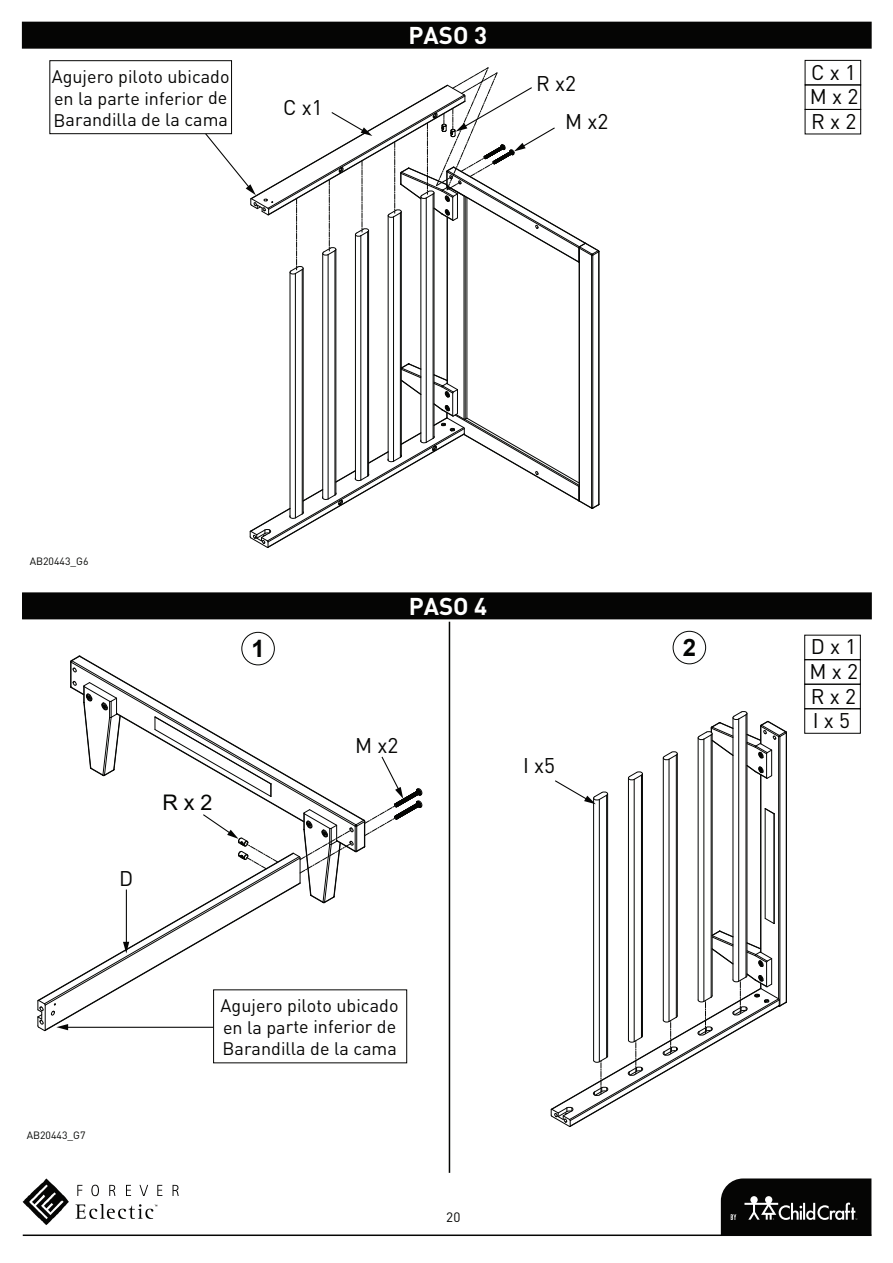
<style>
.page{position:relative;width:893px;height:1263px;background:#fff}
.page>*{position:absolute;margin:0;border:0;box-sizing:border-box;transform-origin:0 0}
.t1{font:700 24px "DIN Pro";color:#fff}
.t2{font:700 24px "Arial";color:#040503}
.t3{font:21.45px "Arial";color:#040503}
.t4{font:21px/24.5px "DIN Pro";letter-spacing:-.005em;color:#050504;text-align:justify}
.t5{font:18px/21.6px "DIN Pro";letter-spacing:-.005em;color:#050504}
.t6{font:13.5px "DIN Pro";color:#040503}
.t7{font:10.5px "DIN Pro";color:#040503}
</style>
<div class="page">
<svg style="left:721px;top:1178px;width:150px;height:56px;background:#212120"></svg>
<svg style="left:23px;top:1178px;width:156px;height:47px"></svg>
<div style="left:805px;top:60px;width:56px;height:25px;border:1px solid #050504"></div>
<div style="left:805px;top:84px;width:56px;height:26px;border:1px solid #050504"></div>
<div style="left:805px;top:109px;width:56px;height:25px;border:1px solid #050504"></div>
<div style="left:804px;top:635px;width:57px;height:25px;border:1px solid #050504"></div>
<div style="left:804px;top:659px;width:57px;height:26px;border:1px solid #050504"></div>
<div style="left:804px;top:684px;width:57px;height:25px;border:1px solid #050504"></div>
<div style="left:804px;top:708px;width:57px;height:26px;border:1px solid #050504"></div>
<div style="left:23px;top:22px;width:848px;height:26px;background:#050504"></div>
<div style="left:22px;top:22px;width:850px;height:27px;border:2px solid #050504"></div>
<div style="left:23px;top:593px;width:848px;height:26px;background:#050504"></div>
<div style="left:22px;top:592px;width:850px;height:27px;border:2px solid #050504"></div>
<div style="left:49px;top:60px;width:183px;height:74px;border:1px solid #050504"></div>
<hr style="left:295px;top:273px;width:1px;height:245px;background:#040503">
<hr style="left:302px;top:270px;width:1px;height:244px;background:#040503">
<hr style="left:290px;top:272px;width:1px;height:245px;background:#040503">
<hr style="left:303px;top:268px;width:1px;height:245px;background:#040503">
<hr style="left:328px;top:255px;width:1px;height:244px;background:#040503">
<hr style="left:335px;top:251px;width:1px;height:244px;background:#040503">
<hr style="left:322px;top:253px;width:1px;height:245px;background:#040503">
<hr style="left:336px;top:249px;width:1px;height:245px;background:#040503">
<hr style="left:361px;top:236px;width:1px;height:244px;background:#040503">
<hr style="left:367px;top:232px;width:1px;height:244px;background:#040503">
<hr style="left:355px;top:234px;width:1px;height:245px;background:#040503">
<hr style="left:368px;top:230px;width:1px;height:245px;background:#040503">
<hr style="left:393px;top:217px;width:1px;height:244px;background:#040503">
<hr style="left:400px;top:213px;width:1px;height:244px;background:#040503">
<hr style="left:388px;top:216px;width:1px;height:244px;background:#040503">
<hr style="left:401px;top:212px;width:1px;height:244px;background:#040503">
<hr style="left:426px;top:198px;width:1px;height:244px;background:#040503">
<hr style="left:433px;top:194px;width:1px;height:244px;background:#040503">
<hr style="left:421px;top:197px;width:1px;height:245px;background:#040503">
<hr style="left:434px;top:193px;width:1px;height:245px;background:#040503">
<hr style="left:467px;top:198px;width:1px;height:220px;background:#040503">
<hr style="left:465px;top:197px;width:1px;height:222px;background:#040503">
<hr style="left:464px;top:196px;width:1px;height:223px;background:#040503">
<hr style="left:447px;top:217px;width:1px;height:167px;background:#040503">
<hr style="left:598px;top:252px;width:1px;height:252px;background:#040503">
<hr style="left:592px;top:255px;width:1px;height:253px;background:#040503">
<hr style="left:591px;top:255px;width:1px;height:253px;background:#040503">
<hr style="left:599px;top:251px;width:1px;height:253px;background:#040503">
<svg style="left:250px;top:363px;width:349px;height:185px"></svg>
<hr style="left:579px;top:247px;width:1px;height:254px;background:#040503">
<svg style="left:204px;top:67px;width:395px;height:208px"></svg>
<svg style="left:37px;top:656px;width:385px;height:375px"></svg>
<hr style="left:780px;top:736px;width:1px;height:270px;background:#040503">
<hr style="left:761px;top:775px;width:1px;height:177px;background:#040503">
<hr style="left:778px;top:736px;width:1px;height:263px;background:#040503">
<hr style="left:760px;top:775px;width:1px;height:177px;background:#040503">
<hr style="left:786px;top:732px;width:1px;height:270px;background:#040503">
<svg style="left:765px;top:808px;width:10px;height:6px"></svg>
<hr style="left:774px;top:814px;width:1px;height:109px;background:#040503">
<svg style="left:765px;top:918px;width:10px;height:6px"></svg>
<hr style="left:765px;top:809px;width:1px;height:109px;background:#040503">
<hr style="left:606px;top:795px;width:1px;height:262px;background:#040503">
<hr style="left:599px;top:799px;width:1px;height:263px;background:#040503">
<svg style="left:555px;top:780px;width:53px;height:24px"></svg>
<hr style="left:607px;top:794px;width:1px;height:262px;background:#040503">
<hr style="left:593px;top:798px;width:1px;height:262px;background:#040503">
<hr style="left:641px;top:775px;width:1px;height:262px;background:#040503">
<hr style="left:634px;top:779px;width:1px;height:262px;background:#040503">
<svg style="left:628px;top:771px;width:15px;height:9px"></svg>
<hr style="left:642px;top:774px;width:1px;height:262px;background:#040503">
<hr style="left:628px;top:778px;width:1px;height:262px;background:#040503">
<hr style="left:676px;top:755px;width:1px;height:262px;background:#040503">
<hr style="left:669px;top:759px;width:1px;height:262px;background:#040503">
<svg style="left:663px;top:751px;width:15px;height:9px"></svg>
<hr style="left:677px;top:754px;width:1px;height:262px;background:#040503">
<hr style="left:663px;top:758px;width:1px;height:262px;background:#040503">
<hr style="left:711px;top:735px;width:1px;height:262px;background:#040503">
<hr style="left:704px;top:739px;width:1px;height:262px;background:#040503">
<hr style="left:712px;top:733px;width:1px;height:263px;background:#040503">
<hr style="left:698px;top:738px;width:1px;height:262px;background:#040503">
<hr style="left:746px;top:715px;width:1px;height:262px;background:#040503">
<hr style="left:738px;top:719px;width:1px;height:262px;background:#040503">
<svg style="left:698px;top:711px;width:89px;height:68px"></svg>
<hr style="left:747px;top:713px;width:1px;height:263px;background:#040503">
<hr style="left:733px;top:718px;width:1px;height:262px;background:#040503">
<svg style="left:551px;top:931px;width:236px;height:196px"></svg>
<hr style="left:23px;top:1234px;width:849px;height:2px;background:#050504">
<hr style="left:449px;top:622px;width:1px;height:551px;background:#040503">
<div style="left:241px;top:632px;width:34px;height:33px;border:1px solid #040503;border-radius:50%"></div>
<div style="left:673px;top:631px;width:33px;height:33px;border:1px solid #040503;border-radius:50%"></div>
<p class="t5" style="left:52px;top:65px;width:180px">Agujero piloto ubicado en la parte inferior de<br>Barandilla de la cama</p>
<p class="t4" style="left:283px;top:95px;width:41px">C x1</p>
<h1 class="t1" style="left:408px;top:19px;width:80px">PASO 3</h1>
<p class="t4" style="left:536px;top:70px;width:42px">R x2</p>
<p class="t4" style="left:565px;top:109px;width:45px">M x2</p>
<p class="t4" style="left:810px;top:59px;width:50px">C x 1<br>M x 2<br>R x 2</p>
<p class="t7" style="left:30px;top:554px;width:60px">AB20443_G6</p>
<p class="t4" style="left:119px;top:865px;width:16px">D</p>
<p class="t3" style="left:162px;top:787px;width:52px">R x 2</p>
<h1 class="t1" style="left:409px;top:590px;width:80px">PASO 4</h1>
<h1 class="t2" style="left:251px;top:631px;width:15px">1</h1>
<h1 class="t2" style="left:683px;top:630px;width:15px">2</h1>
<p class="t4" style="left:355px;top:732px;width:45px">M x2</p>
<p class="t4" style="left:523px;top:752px;width:34px">I x5</p>
<p class="t7" style="left:27px;top:1128px;width:60px">AB20443_G7</p>
<p class="t5" style="left:221px;top:994px;width:180px">Agujero piloto ubicado en la parte inferior de<br>Barandilla de la cama</p>
<p class="t6" style="left:446px;top:1208px;width:16px">20</p>
<p class="t4" style="left:809px;top:634px;width:50px">D x 1<br>M x 2<br>R x 2<br>I x 5</p>
</div>
